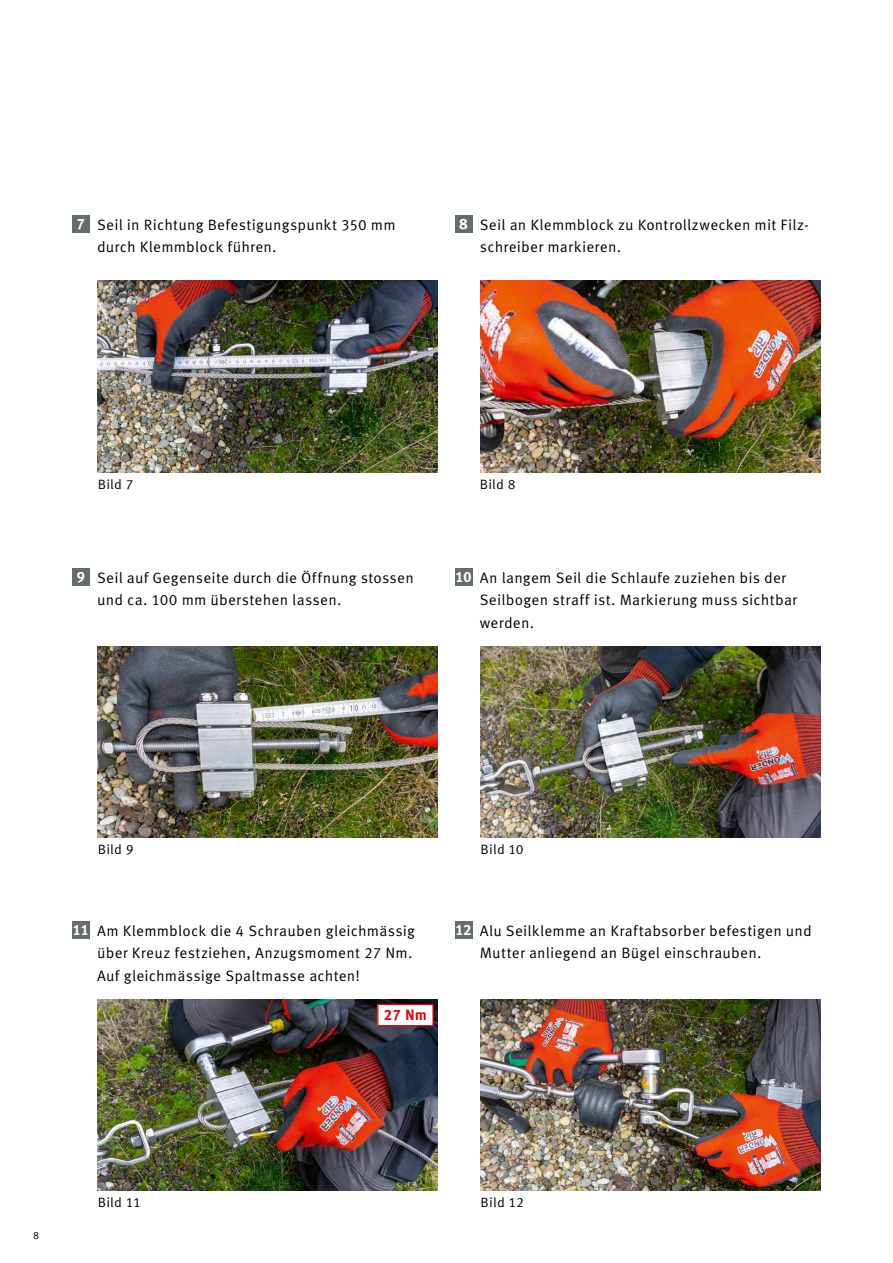
<style>
.page{position:relative;width:893px;height:1263px;background:#fff}
.page>*{position:absolute;margin:0;border:0;box-sizing:border-box;transform-origin:0 0}
.t1{font:15px/22.5px "Meta Correspondence Pro";letter-spacing:.01em;color:#000}
.t2{font:700 15px "Meta Correspondence Pro";color:#e7000e}
.t3{font:13.5px "Meta Correspondence Pro";letter-spacing:.015em;color:#000}
.t4{font:10.5px "Meta Correspondence Pro";color:#000}
.s1{font-weight:700;color:#fff}
</style>
<div class="page">
<div style="left:72px;top:216px;width:17px;height:17px;background:#646d6f"></div>
<div style="left:455px;top:216px;width:17px;height:17px;background:#646d6f"></div>
<div style="left:72px;top:569px;width:17px;height:17px;background:#646d6f"></div>
<div style="left:455px;top:569px;width:17px;height:17px;background:#646d6f"></div>
<div style="left:72px;top:921px;width:17px;height:17px;background:#646d6f"></div>
<img style="left:98px;top:999px;width:340px;height:192px">
<img style="left:98px;top:281px;width:340px;height:191px">
<img style="left:480px;top:281px;width:341px;height:191px">
<img style="left:98px;top:646px;width:340px;height:192px">
<img style="left:480px;top:646px;width:341px;height:192px">
<div style="left:455px;top:921px;width:17px;height:17px;background:#646d6f"></div>
<img style="left:480px;top:999px;width:341px;height:192px">
<div style="left:378px;top:1004px;width:55px;height:22px;background:#fff"></div>
<div style="left:377px;top:1004px;width:57px;height:22px;border:1px solid #e7000e"></div>
<p class="t1" style="left:97px;top:212px;width:300px;text-indent:-21px"><span class="s1">7</span> Seil in Richtung Befestigungspunkt 350 mm durch Klemmblock führen.</p>
<p class="t1" style="left:480px;top:212px;width:330px;text-indent:-21px"><span class="s1">8</span> Seil an Klemmblock zu Kontrollzwecken mit Filz&shy;schreiber markieren.</p>
<p class="t3" style="left:98px;top:474px;width:37px">Bild 7</p>
<p class="t3" style="left:480px;top:474px;width:37px">Bild 8</p>
<p class="t1" style="left:97px;top:565px;width:318px;text-indent:-21px"><span class="s1">9</span> Seil auf Gegenseite durch die Öffnung stossen und ca. 100 mm überstehen lassen.</p>
<p class="t1" style="left:480px;top:565px;width:319px;text-indent:-25px"><span class="s1">10</span> An langem Seil die Schlaufe zuziehen bis der<br>Seilbogen straff ist. Markierung muss sichtbar werden.</p>
<p class="t3" style="left:98px;top:839px;width:37px">Bild 9</p>
<p class="t3" style="left:480px;top:839px;width:45px">Bild 10</p>
<p class="t1" style="left:97px;top:918px;width:319px;text-indent:-25px"><span class="s1">11</span> Am Klemmblock die 4 Schrauben gleichmässig über Kreuz festziehen, Anzugsmoment 27 Nm.<br>Auf gleichmässige Spaltmasse achten!</p>
<p class="t2" style="left:384px;top:1003px;width:45px">27 Nm</p>
<p class="t1" style="left:480px;top:918px;width:334px;text-indent:-25px"><span class="s1">12</span> Alu Seilklemme an Kraftabsorber befestigen und<br>Mutter anliegend an Bügel einschrauben.</p>
<p class="t4" style="left:33px;top:1228px;width:8px">8</p>
<p class="t3" style="left:98px;top:1192px;width:45px">Bild 11</p>
<p class="t3" style="left:480px;top:1192px;width:45px">Bild 12</p>
</div>
